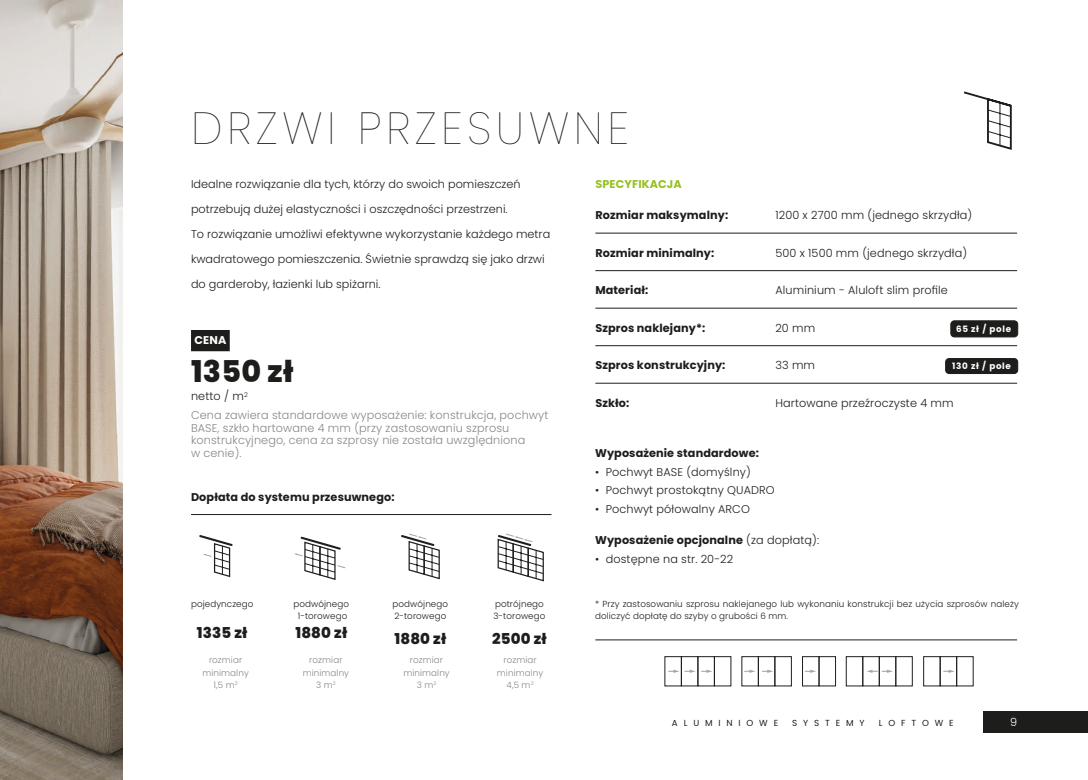
<style>
.page{position:relative;width:1088px;height:780px;background:#fff}
.page>*{position:absolute;margin:0;border:0;box-sizing:border-box;transform-origin:0 0}
.t1{font:100 45px "Poppins";letter-spacing:.1em;color:#1d1d1b}
.t2{font:800 30px "Poppins";letter-spacing:.01em;color:#1d1d1b}
.t3{font:800 15px "Poppins";letter-spacing:.01em;color:#1d1d1b}
.t4{font:300 11.25px "Poppins";color:#1d1d1b}
.t5{font:700 11.25px "Poppins";letter-spacing:.01em;color:#1d1d1b}
.t6{font:300 11.25px/12.5px "Poppins";letter-spacing:.01em;color:#878787}
.t7{font:700 11.25px "Poppins";letter-spacing:.01em;color:#96c11f}
.t8{font:700 11.25px "Poppins";color:#fff}
.t9{font:300 11.25px "Poppins";color:#fff}
.t10{font:300 8.75px/12.5px "Poppins";letter-spacing:.01em;color:#1d1d1b}
.t11{font:300 8.75px/12.5px "Poppins";letter-spacing:.01em;color:#878787;text-align:center}
.t12{font:8.75px "Poppins";letter-spacing:.67em;color:#1d1d1b}
.t13{font:700 8.75px "Poppins";letter-spacing:.08em;color:#fff}
.s1{color:#1d1d1b}
.s2{font-weight:300}
</style>
<div class="page">
<hr style="left:595px;top:233px;width:422px;height:1px;background:#1d1d1b">
<hr style="left:595px;top:270px;width:422px;height:1px;background:#1d1d1b">
<hr style="left:595px;top:308px;width:422px;height:1px;background:#1d1d1b">
<hr style="left:595px;top:345px;width:422px;height:1px;background:#1d1d1b">
<hr style="left:595px;top:383px;width:422px;height:1px;background:#1d1d1b">
<img style="left:0;top:0;width:123px;height:780px">
<svg style="left:963px;top:91px;width:49px;height:59px"></svg>
<hr style="left:191px;top:514px;width:360px;height:1px;background:#1d1d1b">
<div style="left:191px;top:330px;width:39px;height:21px;background:#1d1d1b"></div>
<svg style="left:199px;top:535px;width:34px;height:42px"></svg>
<svg style="left:294px;top:536px;width:52px;height:44px"></svg>
<svg style="left:401px;top:533px;width:39px;height:47px"></svg>
<svg style="left:497px;top:533px;width:47px;height:48px"></svg>
<svg style="left:762px;top:669px;width:11px;height:4px"></svg>
<svg style="left:745px;top:669px;width:10px;height:4px"></svg>
<div style="left:681px;top:656px;width:17px;height:30px;border:1px solid #1e1e1c"></div>
<div style="left:697px;top:656px;width:18px;height:30px;border:1px solid #1e1e1c"></div>
<div style="left:714px;top:656px;width:17px;height:30px;border:1px solid #1e1e1c"></div>
<svg style="left:685px;top:669px;width:27px;height:4px"></svg>
<svg style="left:668px;top:669px;width:11px;height:4px"></svg>
<div style="left:758px;top:656px;width:17px;height:30px;border:1px solid #1e1e1c"></div>
<div style="left:774px;top:656px;width:18px;height:30px;border:1px solid #1e1e1c"></div>
<div style="left:846px;top:656px;width:17px;height:30px;border:1px solid #1e1e1c"></div>
<div style="left:862px;top:656px;width:18px;height:30px;border:1px solid #1e1e1c"></div>
<div style="left:879px;top:656px;width:17px;height:30px;border:1px solid #1e1e1c"></div>
<div style="left:895px;top:656px;width:18px;height:30px;border:1px solid #1e1e1c"></div>
<div style="left:923px;top:656px;width:17px;height:30px;border:1px solid #1e1e1c"></div>
<div style="left:939px;top:656px;width:18px;height:30px;border:1px solid #1e1e1c"></div>
<div style="left:956px;top:656px;width:17px;height:30px;border:1px solid #1e1e1c"></div>
<svg style="left:944px;top:670px;width:10px;height:3px"></svg>
<svg style="left:867px;top:669px;width:26px;height:4px"></svg>
<svg style="left:805px;top:669px;width:11px;height:4px"></svg>
<div style="left:802px;top:656px;width:17px;height:30px;border:1px solid #1e1e1c"></div>
<div style="left:818px;top:656px;width:18px;height:30px;border:1px solid #1e1e1c"></div>
<hr style="left:595px;top:639px;width:422px;height:1px;background:#1d1d1b">
<div style="left:945px;top:358px;width:73px;height:15px;background:#1d1d1b;border-radius:4px"></div>
<div style="left:945px;top:358px;width:73px;height:15px;border:1px solid #1d1d1b;border-radius:4px"></div>
<div style="left:951px;top:321px;width:67px;height:16px;background:#1d1d1b;border-radius:4px"></div>
<div style="left:951px;top:320px;width:67px;height:17px;border:1px solid #1d1d1b;border-radius:4px"></div>
<div style="left:984px;top:710px;width:104px;height:22px;background:#1d1d1b"></div>
<h1 class="t1" style="left:191px;top:102px;width:439px">DRZWI PRZESUWNE</h1>
<p class="t4" style="left:191px;top:177px;width:331px">Idealne rozwiązanie dla tych, którzy do swoich pomieszczeń</p>
<p class="t4" style="left:191px;top:202px;width:318px">potrzebują dużej elastyczności i oszczędności przestrzeni.</p>
<p class="t4" style="left:191px;top:227px;width:361px">To rozwiązanie umożliwi efektywne wykorzystanie każdego metra</p>
<p class="t4" style="left:191px;top:252px;width:355px">kwadratowego pomieszczenia. Świetnie sprawdzą się jako drzwi</p>
<p class="t4" style="left:191px;top:277px;width:191px">do garderoby, łazienki lub spiżarni.</p>
<p class="t8" style="left:195px;top:334px;width:33px">CENA</p>
<h2 class="t2" style="left:191px;top:354px;width:104px">1350 zł</h2>
<p class="t6" style="left:191px;top:387px;width:359px;line-height:18.8px"><span class="s1">netto / m</span><sup>2<br></sup>Cena zawiera standardowe wyposażenie: konstrukcja, pochwyt</p>
<p class="t6" style="left:191px;top:421px;width:336px">BASE, szkło hartowane 4 mm (przy zastosowaniu szprosu konstrukcyjnego, cena za szprosy nie została uwzględniona w cenie).</p>
<p class="t5" style="left:191px;top:490px;width:205px">Dopłata do systemu przesuwnego:</p>
<p class="t10" style="left:293px;top:597px;width:57px;text-align:center">podwójnego<br>1-torowego</p>
<h3 class="t3" style="left:295px;top:624px;width:53px">1880 zł</h3>
<p class="t10" style="left:393px;top:597px;width:57px">podwójnego<br>2-torowego</p>
<h3 class="t3" style="left:394px;top:630px;width:53px">1880 zł</h3>
<p class="t10" style="left:493px;top:597px;width:54px">potrójnego<br>3-torowego</p>
<h3 class="t3" style="left:492px;top:630px;width:56px">2500 zł</h3>
<p class="t10" style="left:191px;top:597px;width:64px">pojedynczego</p>
<h3 class="t3" style="left:197px;top:624px;width:52px">1335 zł</h3>
<p class="t11" style="left:202px;top:653px;width:48px">rozmiar minimalny<br>1,5 m<sup>2</sup></p>
<p class="t11" style="left:303px;top:653px;width:48px">rozmiar minimalny<br>3 m<sup>2</sup></p>
<p class="t11" style="left:403px;top:653px;width:48px">rozmiar minimalny<br>3 m<sup>2</sup></p>
<p class="t11" style="left:497px;top:653px;width:48px">rozmiar minimalny<br>4,5 m<sup>2</sup></p>
<p class="t7" style="left:595px;top:177px;width:88px">SPECYFIKACJA</p>
<p class="t5" style="left:595px;top:209px;width:134px">Rozmiar maksymalny:</p>
<p class="t4" style="left:775px;top:209px;width:198px">1200 x 2700 mm (jednego skrzydła)</p>
<p class="t5" style="left:595px;top:246px;width:120px">Rozmiar minimalny:</p>
<p class="t4" style="left:775px;top:246px;width:193px">500 x 1500 mm (jednego skrzydła)</p>
<p class="t5" style="left:595px;top:284px;width:54px">Materiał:</p>
<p class="t4" style="left:775px;top:284px;width:174px">Aluminium - Aluloft slim profile</p>
<p class="t5" style="left:595px;top:321px;width:111px">Szpros naklejany*:</p>
<p class="t4" style="left:775px;top:321px;width:41px">20 mm</p>
<p class="t5" style="left:595px;top:359px;width:132px">Szpros konstrukcyjny:</p>
<p class="t4" style="left:775px;top:359px;width:41px">33 mm</p>
<p class="t5" style="left:595px;top:396px;width:35px">Szkło:</p>
<p class="t4" style="left:775px;top:396px;width:180px">Hartowane przeźroczyste 4 mm</p>
<p class="t13" style="left:956px;top:323px;width:57px">65 zł / pole</p>
<p class="t13" style="left:952px;top:361px;width:60px">130 zł / pole</p>
<p class="t5" style="left:595px;top:446px;width:165px">Wyposażenie standardowe:</p>
<p class="t4" style="left:595px;top:465px;width:157px">• Pochwyt BASE (domyślny)</p>
<p class="t4" style="left:595px;top:484px;width:181px">• Pochwyt prostokątny QUADRO</p>
<p class="t4" style="left:595px;top:502px;width:156px">• Pochwyt półowalny ARCO</p>
<p class="t5" style="left:595px;top:534px;width:226px">Wyposażenie opcjonalne <span class="s2">(za dopłatą):</span></p>
<p class="t4" style="left:595px;top:552px;width:140px">• dostępne na str. 20-22</p>
<p class="t10" style="left:595px;top:597px;width:425px">* Przy zastosowaniu szprosu naklejanego lub wykonaniu konstrukcji bez użycia szprosów należy doliczyć dopłatę do szyby o grubości 6 mm.</p>
<p class="t12" style="left:672px;top:717px;width:108px">ALUMINIOWE</p>
<p class="t12" style="left:792px;top:717px;width:74px">SYSTEMY</p>
<p class="t12" style="left:879px;top:717px;width:76px">LOFTOWE</p>
<p class="t9" style="left:1010px;top:715px;width:9px">9</p>
</div>
